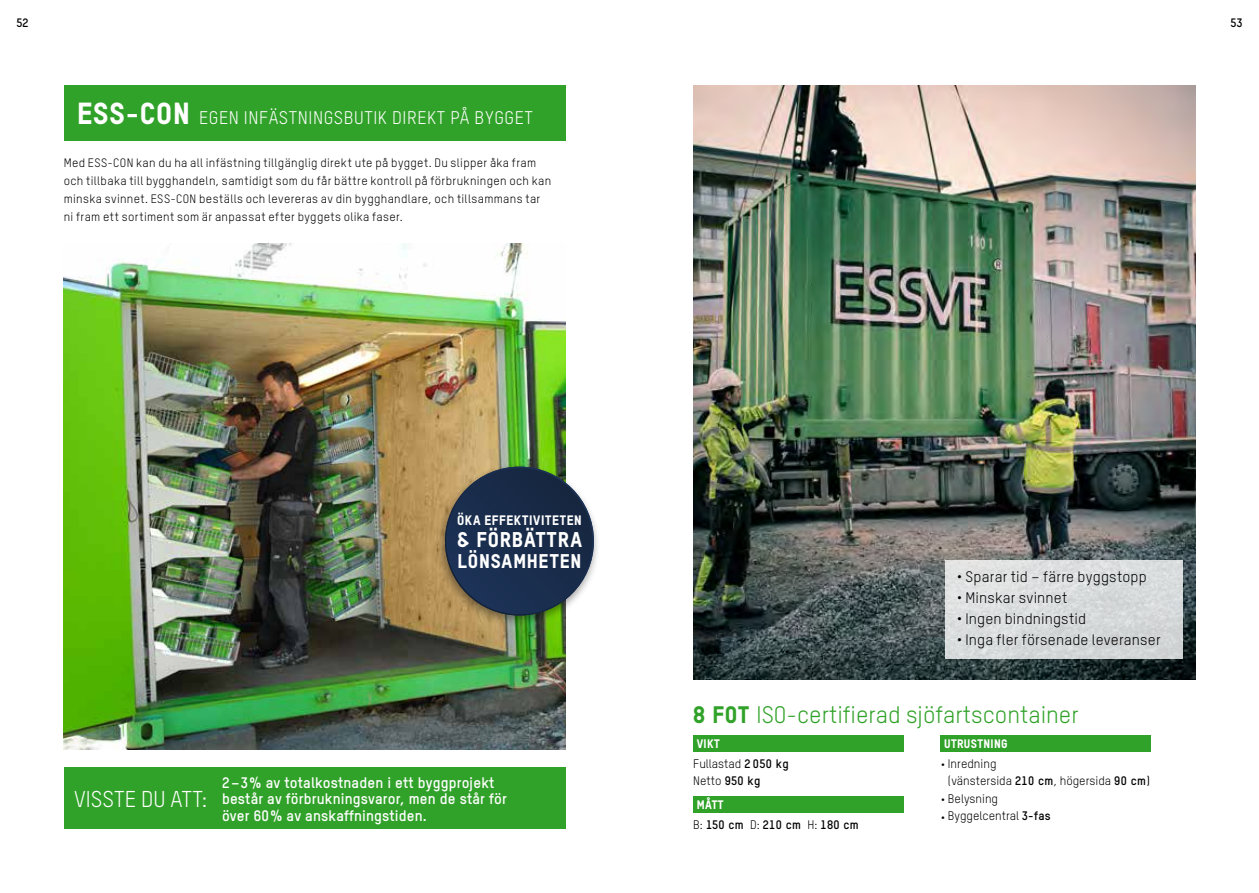
<style>
.page{position:relative;width:1259px;height:893px;background:#fff}
.page>*{position:absolute;margin:0;border:0;box-sizing:border-box;transform-origin:0 0}
.t1{font:23.55px "TSTAR";color:#31a229}
.t2{font:22.5px "TSTAR";color:#fff}
.t3{font:800 21px "TSTAR";letter-spacing:.04em;color:#fff}
.t4{font:800 19.5px "TSTAR";letter-spacing:.045em;color:#fff}
.t5{font:18px "TSTAR";letter-spacing:.03em;color:#fff}
.t6{font:700 15px/16.5px "TSTAR";letter-spacing:.01em;color:#fff}
.t7{font:15px "TSTAR";letter-spacing:.01em;color:#000}
.t8{font:800 13.5px "TSTAR";letter-spacing:.05em;color:#fff}
.t9{font:12.15px/19.8px "TSTAR";color:#000}
.t10{font:700 12.15px "TSTAR";letter-spacing:.03em;color:#000}
.t11{font:800 12.15px "TSTAR";letter-spacing:.03em;color:#fff}
.t12{font:12px/18px "TSTAR";letter-spacing:.03em;color:#000}
.t13{font:700 12px "TSTAR";color:#000}
.s1{font-weight:800;font-size:30px}
.s2{font-weight:800}
.s3{font-weight:800;color:#fff}
.s4{font-weight:700}
.s5{font-weight:400}
.s6{font-weight:500}
</style>
<div class="page">
<div style="left:64px;top:85px;width:502px;height:56px;background:#31a229"></div>
<img style="left:64px;top:243px;width:502px;height:506px">
<img style="left:693px;top:85px;width:502px;height:594px">
<div style="left:693px;top:796px;width:211px;height:17px;background:#31a229"></div>
<div style="left:693px;top:735px;width:211px;height:17px;background:#31a229"></div>
<div style="left:940px;top:735px;width:211px;height:17px;background:#31a229"></div>
<div style="left:945px;top:560px;width:237px;height:99px;background:linear-gradient(to right,#dfe1e1,#d4d7d7)"></div>
<div style="left:435px;top:462px;width:165px;height:166px;background:#000;opacity:.4"></div>
<svg style="left:445px;top:467px;width:149px;height:149px"></svg>
<div style="left:446px;top:468px;width:146px;height:146px;background:#192c4b;border-radius:73px"></div>
<div style="left:64px;top:767px;width:501px;height:62px;background:#31a229"></div>
<p class="t13" style="left:17px;top:16px;width:13px">52</p>
<p class="t13" style="left:1230px;top:16px;width:14px">53</p>
<h3 class="t5" style="left:77px;top:107px;width:457px"><span class="s1">ESS-CON</span> EGEN INFÄSTNINGSBUTIK DIREKT PÅ BYGGET</h3>
<p class="t12" style="left:64px;top:153px;width:489px">Med ESS-CON kan du ha all infästning tillgänglig direkt ute på bygget. Du slipper åka fram och tillbaka till bygghandeln, samtidigt som du får bättre kontroll på förbrukningen och kan minska svinnet. ESS-CON beställs och levereras av din bygghandlare, och tillsammans tar ni fram ett sortiment som är anpassat efter byggets olika faser.</p>
<p class="t8" style="left:457px;top:511px;width:126px">ÖKA EFFEKTIVITETEN</p>
<h3 class="t3" style="left:457px;top:527px;width:127px">&amp; FÖRBÄTTRA</h3>
<h3 class="t4" style="left:457px;top:549px;width:125px">LÖNSAMHETEN</h3>
<h2 class="t2" style="left:74px;top:786px;width:135px">VISSTE DU ATT:</h2>
<p class="t6" style="left:222px;top:774px;width:286px">2–3% av totalkostnaden i ett byggprojekt består av förbrukningsvaror, men de står för över 60% av anskaffningstiden.</p>
<p class="t7" style="left:956px;top:568px;width:192px">• Sparar tid – färre byggstopp</p>
<p class="t7" style="left:956px;top:589px;width:112px">• Minskar svinnet</p>
<p class="t7" style="left:956px;top:610px;width:131px">• Ingen bindningstid</p>
<p class="t7" style="left:956px;top:631px;width:205px">• Inga fler försenade leveranser</p>
<h1 class="t1" style="left:693px;top:701px;width:387px"><span class="s2">8 FOT</span> ISO-certifierad sjöfartscontainer</h1>
<p class="t9" style="left:693px;top:734px;width:97px"><span class="s3">VIKT<br></span>Fullastad <span class="s4">2 050 kg</span></p>
<p class="t9" style="left:693px;top:769px;width:69px;line-height:24.2px">Netto <span class="s4">950 kg<br></span><span class="s3">MÅTT</span></p>
<p class="t10" style="left:693px;top:817px;width:167px"><span class="s5">B:</span> 150 cm <span class="s5">D:</span> 210 cm <span class="s5">H:</span> 180 cm</p>
<p class="t11" style="left:944px;top:736px;width:65px">UTRUSTNING</p>
<p class="t9" style="left:948px;top:754px;width:203px;line-height:17.5px;text-indent:-7px">• Inredning<br>(vänstersida <span class="s4">210 cm</span>, högersida <span class="s4">90 cm</span><span class="s6">)</span></p>
<p class="t9" style="left:940px;top:788px;width:59px">• Belysning</p>
<p class="t9" style="left:940px;top:806px;width:112px">• Byggelcentral <span class="s4">3-fas</span></p>
</div>
